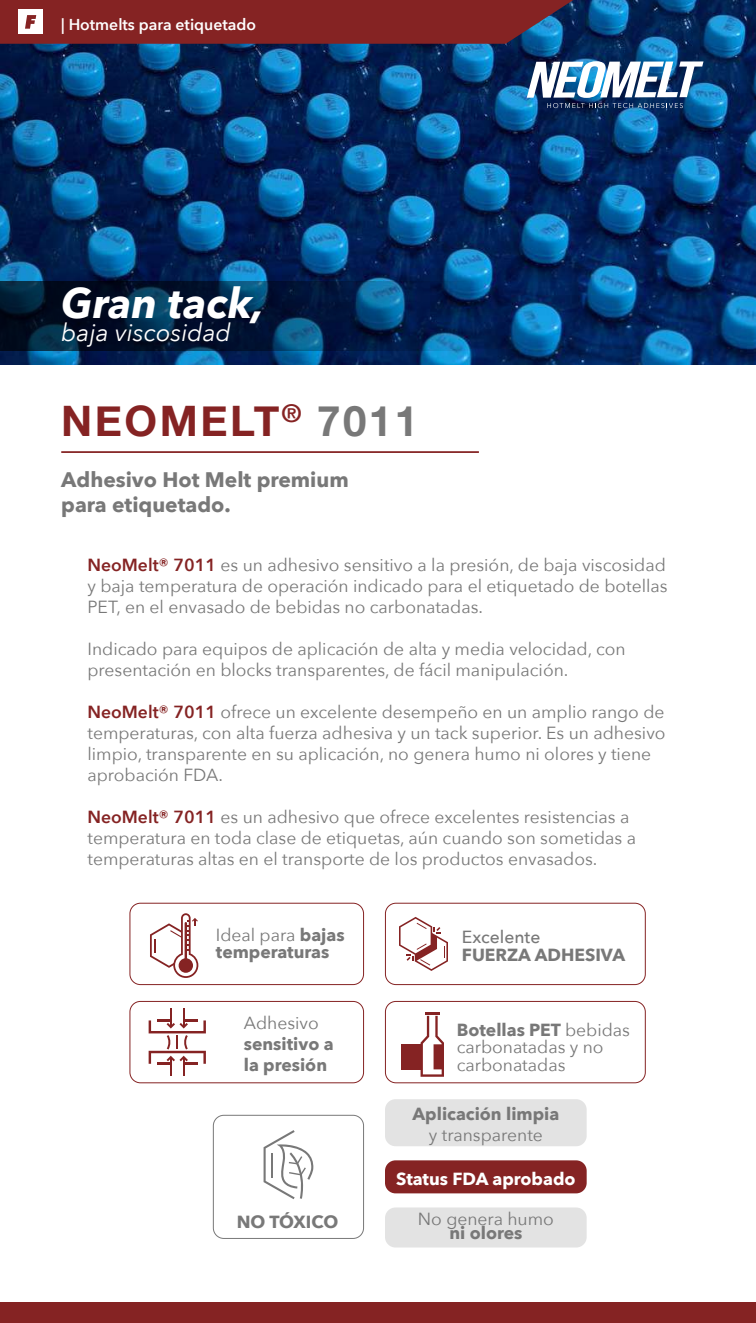
<style>
.page{position:relative;width:756px;height:1323px;background:#fff}
.page>*{position:absolute;margin:0;border:0;box-sizing:border-box;transform-origin:0 0}
.t1{font:700 42px "Helvetica Neue";letter-spacing:.06em;color:#852323}
.t2{font:italic 700 42px "Avenir Next";color:#fff}
.t3{font:italic 24.5px "Avenir Next";color:#fff}
.t4{font:700 21px/25.2px "Avenir Next";color:#787878}
.t5{font:17.5px/21px "Avenir Next";color:#787878}
.t6{font:700 17.5px/21px "Avenir Next";color:#787878}
.t7{font:700 17.5px "Avenir Next";color:#fff}
.t8{font:500 17.5px "Avenir Next";color:#787878}
.t9{font:600 15.75px "Avenir Next";color:#fff}
.s1{color:#787878}
.s2{font-weight:600;color:#852323}
.s3{font-weight:400}
.s4{font-weight:700}
</style>
<div class="page">
<img style="left:0;top:0;width:756px;height:365px">
<div style="left:0;top:1302px;width:756px;height:21px;background:#852323"></div>
<svg style="left:0;top:0;width:587px;height:44px"></svg>
<svg style="left:0;top:282px;width:479px;height:69px"></svg>
<hr style="left:61px;top:451px;width:418px;height:2px;background:#852323">
<div style="left:385px;top:1099px;width:202px;height:47px;background:#e3e3e3;border-radius:10px"></div>
<div style="left:385px;top:1160px;width:202px;height:33px;background:#852323;border-radius:11px"></div>
<div style="left:385px;top:1208px;width:202px;height:40px;background:#e3e3e3;border-radius:10px"></div>
<div style="left:130px;top:903px;width:234px;height:82px;border:1px solid #852323;border-radius:10px"></div>
<div style="left:385px;top:903px;width:261px;height:82px;border:1px solid #852323;border-radius:10px"></div>
<svg style="left:399px;top:917px;width:49px;height:54px"></svg>
<div style="left:385px;top:1001px;width:261px;height:82px;border:1px solid #852323;border-radius:10px"></div>
<div style="left:130px;top:1001px;width:234px;height:82px;border:1px solid #852323;border-radius:10px"></div>
<div style="left:213px;top:1115px;width:151px;height:124px;border:1px solid #787878;border-radius:10px"></div>
<svg style="left:264px;top:1130px;width:50px;height:69px"></svg>
<svg style="left:150px;top:913px;width:48px;height:65px"></svg>
<div style="left:401px;top:1044px;width:21px;height:25px;background:#852323"></div>
<svg style="left:421px;top:1012px;width:23px;height:65px"></svg>
<svg style="left:149px;top:1008px;width:57px;height:68px"></svg>
<img style="left:527px;top:61px;width:177px;height:47px">
<p class="t9" style="left:61px;top:11px;width:196px">| Hotmelts para etiquetado</p>
<h1 class="t2" style="left:61px;top:267px;width:205px">Gran tack,</h1>
<h2 class="t3" style="left:61px;top:312px;width:171px">baja viscosidad</h2>
<h1 class="t1" style="left:61px;top:389px;width:358px">NEOMELT<sup>®</sup> <span class="s1">7011</span></h1>
<p class="t4" style="left:61px;top:467px;width:289px">Adhesivo Hot Melt premium para etiquetado.</p>
<p class="t5" style="left:88px;top:553px;width:582px;text-align:justify"><span class="s2">NeoMelt® 7011</span> es un adhesivo sensitivo a la presión, de baja viscosidad y baja temperatura de operación indicado para el etiquetado de botellas PET, en el envasado de bebidas no carbonatadas.</p>
<p class="t5" style="left:88px;top:637px;width:540px">Indicado para equipos de aplicación de alta y media velocidad, con presentación en blocks transparentes, de fácil manipulación.</p>
<p class="t5" style="left:88px;top:700px;width:580px"><span class="s2">NeoMelt® 7011</span> ofrece un excelente desempeño en un amplio rango de temperaturas, con alta fuerza adhesiva y un tack superior. Es un adhesivo limpio, transparente en su aplicación, no genera humo ni olores y tiene aprobación FDA.</p>
<p class="t5" style="left:88px;top:805px;width:550px"><span class="s2">NeoMelt® 7011</span> es un adhesivo que ofrece excelentes resistencias a temperatura en toda clase de etiquetas, aún cuando son sometidas a temperaturas altas en el transporte de los productos envasados.</p>
<p class="t6" style="left:216px;top:926px;width:130px;line-height:17.5px"><span class="s3">Ideal para</span> bajas temperaturas</p>
<p class="t5" style="left:244px;top:1012px;width:76px">Adhesivo</p>
<p class="t6" style="left:244px;top:1033px;width:91px">sensitivo a la presión</p>
<p class="t6" style="left:237px;top:1211px;width:103px">NO TÓXICO</p>
<p class="t8" style="left:462px;top:922px;width:80px">Excelente</p>
<p class="t6" style="left:462px;top:944px;width:165px">FUERZA ADHESIVA</p>
<p class="t5" style="left:457px;top:1020px;width:175px;line-height:17.5px"><span class="s4">Botellas PET</span> bebidas carbonatadas y no carbonatadas</p>
<p class="t6" style="left:413px;top:1103px;width:148px">Aplicación limpia</p>
<p class="t5" style="left:429px;top:1123px;width:116px">y transparente</p>
<p class="t7" style="left:396px;top:1163px;width:181px">Status FDA aprobado</p>
<p class="t5" style="left:418px;top:1208px;width:138px">No genera humo</p>
<p class="t6" style="left:449px;top:1222px;width:74px">ni olores</p>
</div>
